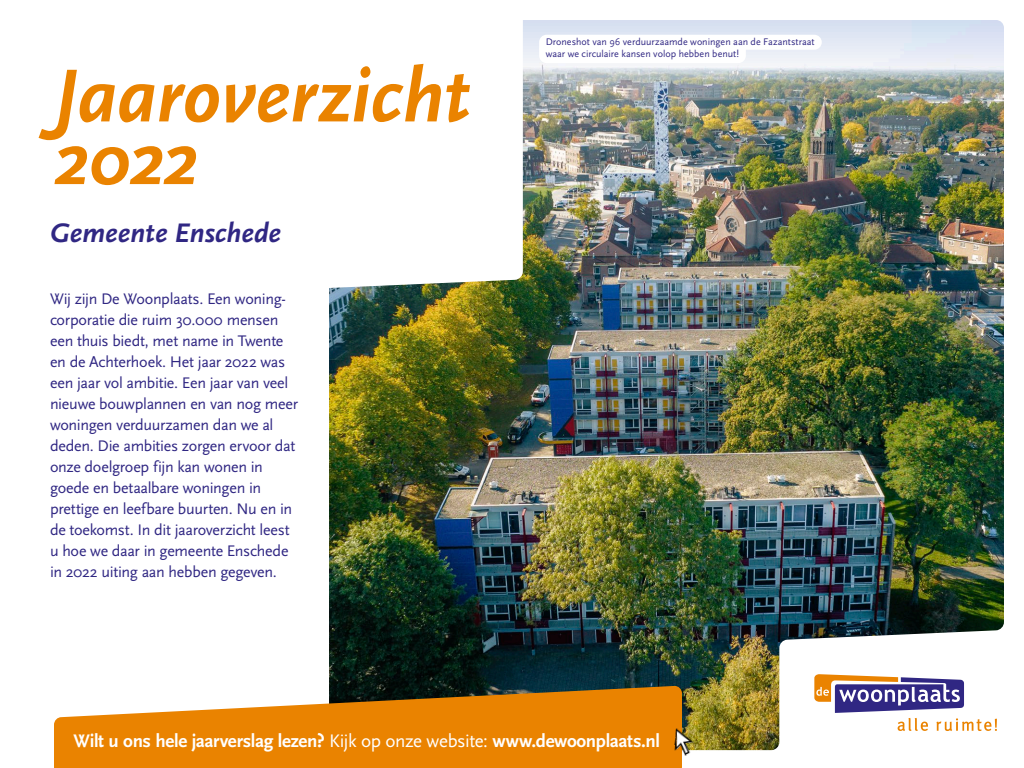
<style>
.page{position:relative;width:1024px;height:768px;background:#fff}
.page>*{position:absolute;margin:0;border:0;box-sizing:border-box;transform-origin:0 0}
.t1{font:italic 700 78.2px/62.7px "Scala Sans Pro";letter-spacing:-.005em;color:#ea8300}
.t2{font:italic 700 28px "Scala Sans Pro";color:#302783}
.t3{font:700 19px "Scala Sans Pro";letter-spacing:-.02em;color:#fff}
.t4{font:16px/21px "Scala Sans Pro";letter-spacing:-.02em;color:#302783}
.t5{font:10px/12px "Scala Sans Pro";color:#302783}
.s1{font-weight:400}
</style>
<div class="page">
<img style="left:329px;top:20px;width:675px;height:730px">
<svg style="left:329px;top:20px;width:194px;height:282px"></svg>
<svg style="left:814px;top:674px;width:183px;height:57px"></svg>
<svg style="left:54px;top:686px;width:628px;height:82px;background:#df8d23"></svg>
<img style="left:674px;top:729px;width:20px;height:27px">
<svg style="left:539px;top:35px;width:283px;height:28px"></svg>
<h1 class="t1" style="left:55px;top:65px;width:418px">Jaaroverzicht<br>2022</h1>
<h2 class="t2" style="left:50px;top:217px;width:233px">Gemeente Enschede</h2>
<p class="t4" style="left:50px;top:289px;width:250px">Wij zijn De Woonplaats. Een woning&shy;corporatie die ruim 30.000 mensen een thuis biedt, met name in Twente en de Achterhoek. Het jaar 2022 was een jaar vol ambitie. Een jaar van veel nieuwe bouwplannen en van nog meer woningen verduurzamen dan we al deden. Die ambities zorgen ervoor dat onze doelgroep fijn kan wonen in goede en betaalbare woningen in prettige en leefbare buurten. Nu en in de toekomst. In dit jaaroverzicht leest u hoe we daar in gemeente Enschede in 2022 uiting aan hebben gegeven.</p>
<p class="t5" style="left:546px;top:36px;width:271px">Droneshot van 96 verduurzaamde woningen aan de Fazantstraat waar we circulaire kansen volop hebben benut!</p>
<p class="t3" style="left:74px;top:730px;width:588px">Wilt u ons hele jaarverslag lezen? <span class="s1">Kijk op onze website:</span> www.dewoonplaats.nl</p>
</div>
